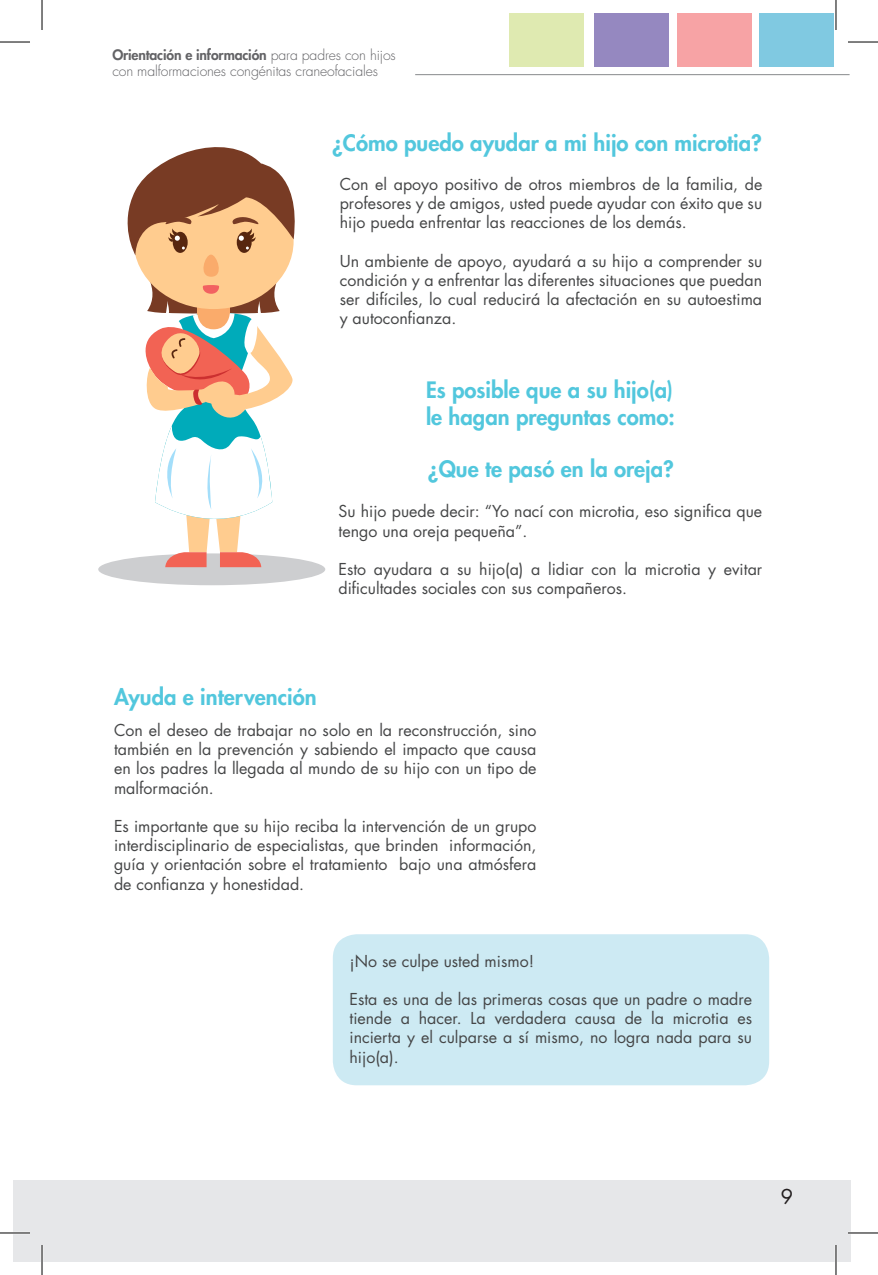
<style>
.page{position:relative;width:878px;height:1275px;background:#fff}
.page>*{position:absolute;margin:0;border:0;box-sizing:border-box;transform-origin:0 0}
.t1{font:800 22px/26.4px "Futura Std";color:#52c7dd}
.t2{font:20px "Futura Std";color:#231f20}
.t3{font:16px/19.2px "Futura Std";color:#454647;text-align:justify}
.t4{font:300 14px/16.8px "Futura Std";letter-spacing:-.01em;color:#636366}
.s1{font-weight:800}
</style>
<div class="page">
<div style="left:594px;top:14px;width:75px;height:52px;background:#9588c0"></div>
<div style="left:509px;top:14px;width:75px;height:52px;background:#dfeab1"></div>
<div style="left:677px;top:14px;width:74px;height:52px;background:#f7a3a5"></div>
<div style="left:759px;top:14px;width:75px;height:52px;background:#80c9e1"></div>
<hr style="left:415px;top:74px;width:434px;height:1px;background:#87898c">
<div style="left:14px;top:1179px;width:836px;height:82px;background:#e6e7e9"></div>
<div style="left:98px;top:553px;width:227px;height:32px;background:#cdced0;border-radius:50%"></div>
<div style="left:333px;top:934px;width:436px;height:151px;background:#cdeaf3;border-radius:24px"></div>
<svg style="left:118px;top:147px;width:184px;height:420px"></svg>
<hr style="left:0;top:1231px;width:30px;height:3px;background:#fff">
<hr style="left:848px;top:1231px;width:30px;height:3px;background:#fff">
<hr style="left:41px;top:1245px;width:2px;height:30px;background:#fff">
<hr style="left:834px;top:1245px;width:3px;height:30px;background:#fff">
<hr style="left:0;top:42px;width:30px;height:1px;background:#000">
<hr style="left:848px;top:42px;width:30px;height:1px;background:#000">
<hr style="left:0;top:1232px;width:30px;height:1px;background:#000">
<hr style="left:848px;top:1232px;width:30px;height:1px;background:#000">
<hr style="left:42px;top:0;width:1px;height:30px;background:#000">
<hr style="left:42px;top:1245px;width:1px;height:30px;background:#000">
<hr style="left:835px;top:0;width:1px;height:30px;background:#000">
<hr style="left:835px;top:1245px;width:1px;height:30px;background:#000">
<p class="t4" style="left:112px;top:46px;width:285px"><span class="s1">Orientación e información</span> para padres con hijos con malformaciones congénitas craneofaciales</p>
<p class="t1" style="left:332px;top:129px;width:431px">¿Cómo puedo ayudar a mi hijo con microtia?</p>
<p class="t3" style="left:340px;top:175px;width:424px">Con el apoyo positivo de otros miembros de la familia, de profesores y de amigos, usted puede ayudar con éxito que su hijo pueda enfrentar las reacciones de los demás.</p>
<p class="t3" style="left:340px;top:251px;width:424px">Un ambiente de apoyo, ayudará a su hijo a comprender su condición y a enfrentar las diferentes situaciones que puedan ser difíciles, lo cual reducirá la afectación en su autoestima y autoconfianza.</p>
<p class="t1" style="left:426px;top:377px;width:250px">Es posible que a su hijo(a) le hagan preguntas como:</p>
<p class="t1" style="left:428px;top:456px;width:247px">¿Que te pasó en la oreja?</p>
<p class="t3" style="left:338px;top:502px;width:425px">Su hijo puede decir: “Yo nací con microtia, eso significa que tengo una oreja pequeña”.</p>
<p class="t3" style="left:338px;top:559px;width:425px">Esto ayudara a su hijo(a) a lidiar con la microtia y evitar dificultades sociales con sus compañeros.</p>
<p class="t1" style="left:114px;top:684px;width:204px">Ayuda e intervención</p>
<p class="t3" style="left:114px;top:720px;width:424px">Con el deseo de trabajar no solo en la reconstrucción, sino también en la prevención y sabiendo el impacto que causa en los padres la llegada al mundo de su hijo con un tipo de malformación.</p>
<p class="t3" style="left:114px;top:816px;width:424px">Es importante que su hijo reciba la intervención de un grupo interdisciplinario de especialistas, que brinden información, guía y orientación sobre el tratamiento bajo una atmósfera de confianza y honestidad.</p>
<p class="t3" style="left:349px;top:951px;width:186px">¡No se culpe usted mismo!</p>
<p class="t3" style="left:349px;top:989px;width:404px">Esta es una de las primeras cosas que un padre o madre tiende a hacer. La verdadera causa de la microtia es incierta y el culparse a sí mismo, no logra nada para su hijo(a).</p>
<p class="t2" style="left:781px;top:1184px;width:14px">9</p>
</div>
